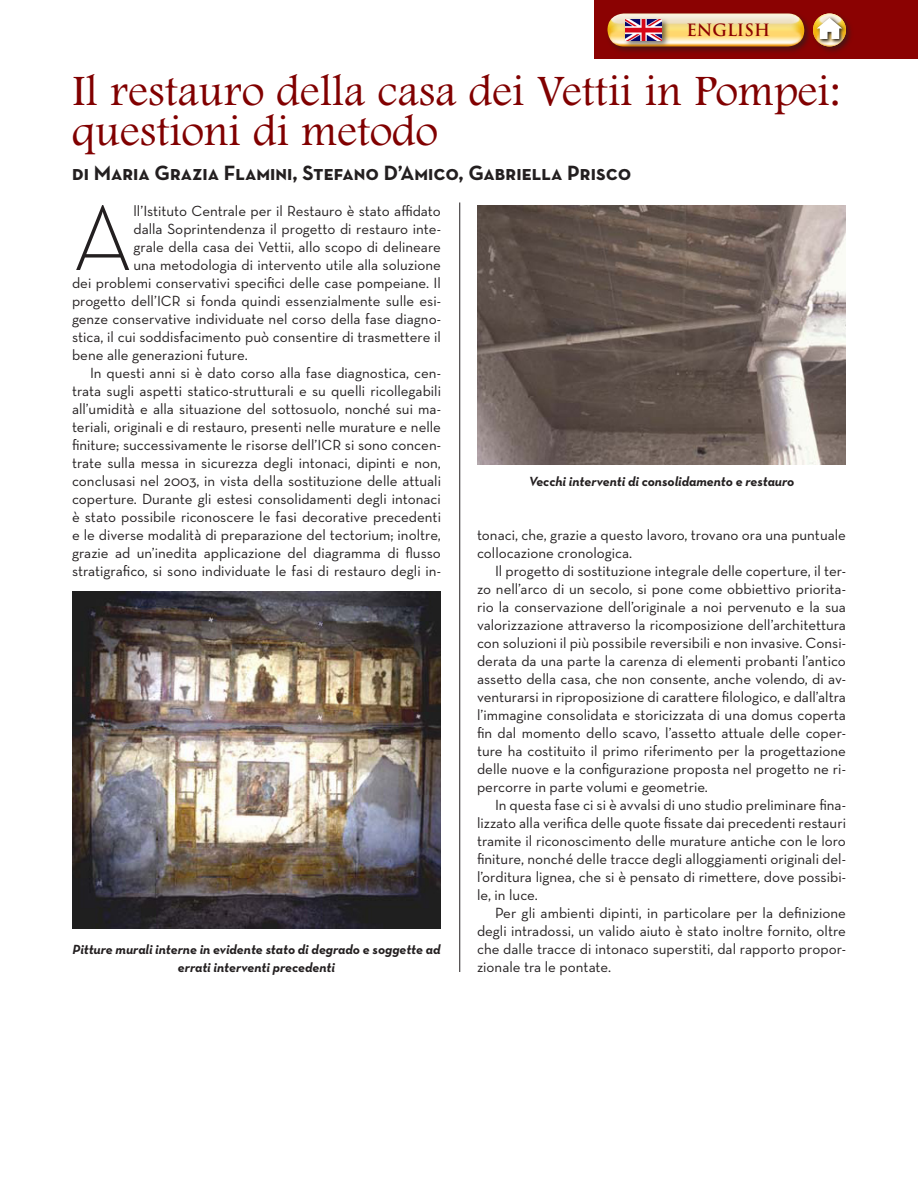
<style>
.page{position:relative;width:918px;height:1188px;background:#fff}
.page>*{position:absolute;margin:0;border:0;box-sizing:border-box;transform-origin:0 0}
.Drop_cap{font:300 94.35px "Neutra Text";color:#231f20}
.New_Title{font:300 45px/40.5px "Footlight";color:#810000}
.By{font:21px "Neutra Text Bold SC";color:#231f20}
.New_Title-2{font:700 16.5px "Trajan";color:#8b0202}
.Drop_cap-2{font:15px/18px "Neutra Text";color:#231f20;text-align:justify}
.t1{font:italic 700 13.5px/18px "Neutra Text";color:#231f20;text-align:center}
</style>
<div class="page">
<hr style="left:459px;top:202px;width:1px;height:770px;background:#231f20">
<img style="left:72px;top:591px;width:369px;height:337px">
<img style="left:477px;top:206px;width:369px;height:259px">
<div style="left:594px;top:0;width:324px;height:58px;background:#8b0202"></div>
<div style="left:604px;top:10px;width:209px;height:45px;background:#231f20;opacity:.6"></div>
<img style="left:608px;top:14px;width:196px;height:32px;border-radius:16px">
<div style="left:810px;top:10px;width:45px;height:45px;background:#231f20;opacity:.6"></div>
<img style="left:813px;top:14px;width:33px;height:32px;border-radius:50%">
<svg style="left:815px;top:16px;width:32px;height:29px"></svg>
<svg style="left:817px;top:18px;width:25px;height:21px"></svg>
<div style="left:622px;top:16px;width:48px;height:33px;background:#231f20;opacity:.6"></div>
<img style="left:626px;top:20px;width:36px;height:20px">
<p class="New_Title-2" style="left:686px;top:19px;width:85px">ENGLISH</p>
<p class="New_Title" style="left:72px;top:72px;width:770px">Il restauro della casa dei Vettii in Pompei: questioni di metodo</p>
<p class="By" style="left:72px;top:160px;width:561px">di Maria Grazia Flamini, Stefano D’Amico, Gabriella Prisco</p>
<p class="Drop_cap" style="left:72px;top:180px;width:63px">A</p>
<p class="Drop_cap-2" style="left:133px;top:202px;width:309px">ll’Istituto Centrale per il Restauro è stato affidato</p>
<p class="Drop_cap-2" style="left:133px;top:220px;width:309px">dalla Soprintendenza il progetto di restauro inte-</p>
<p class="Drop_cap-2" style="left:133px;top:238px;width:309px">grale della casa dei Vettii, allo scopo di delineare</p>
<p class="Drop_cap-2" style="left:133px;top:256px;width:309px">una metodologia di intervento utile alla soluzione</p>
<p class="Drop_cap-2" style="left:72px;top:274px;width:370px">dei problemi conservativi specifici delle case pompeiane. Il</p>
<p class="Drop_cap-2" style="left:72px;top:292px;width:370px">progetto dell’ICR si fonda quindi essenzialmente sulle esi-</p>
<p class="Drop_cap-2" style="left:72px;top:310px;width:370px">genze conservative individuate nel corso della fase diagno-</p>
<p class="Drop_cap-2" style="left:72px;top:328px;width:371px">stica, il cui soddisfacimento può consentire di trasmettere il</p>
<p class="Drop_cap-2" style="left:72px;top:346px;width:177px">bene alle generazioni future.</p>
<p class="Drop_cap-2" style="left:72px;top:364px;width:371px;text-indent:18px">In questi anni si è dato corso alla fase diagnostica, cen&shy;trata sugli aspetti statico-strutturali e su quelli ricollegabili all’umidità e alla situazione del sottosuolo, nonché sui ma&shy;teriali, originali e di restauro, presenti nelle murature e nelle finiture; successivamente le risorse dell’ICR si sono concen&shy;trate sulla messa in sicurezza degli intonaci, dipinti e non, conclusasi nel 2003, in vista della sostituzione delle attuali coperture. Durante gli estesi consolidamenti degli intonaci è stato possibile riconoscere le fasi decorative precedenti e le diverse modalità di preparazione del tectorium; inoltre, grazie ad un’inedita applicazione del diagramma di flusso stratigrafico, si sono individuate le fasi di restauro degli in-</p>
<p class="t1" style="left:73px;top:940px;width:369px">Pitture murali interne in evidente stato di degrado e soggette ad errati interventi precedenti</p>
<p class="t1" style="left:529px;top:472px;width:267px">Vecchi interventi di consolidamento e restauro</p>
<p class="Drop_cap-2" style="left:477px;top:526px;width:370px">tonaci, che, grazie a questo lavoro, trovano ora una puntuale collocazione cronologica.</p>
<p class="Drop_cap-2" style="left:477px;top:562px;width:371px;text-indent:18px">Il progetto di sostituzione integrale delle coperture, il ter&shy;zo nell’arco di un secolo, si pone come obbiettivo priorita&shy;rio la conservazione dell’originale a noi pervenuto e la sua valorizzazione attraverso la ricomposizione dell’architettura con soluzioni il più possibile reversibili e non invasive. Consi&shy;derata da una parte la carenza di elementi probanti l’antico assetto della casa, che non consente, anche volendo, di av&shy;venturarsi in riproposizione di carattere filologico, e dall’altra l’immagine consolidata e storicizzata di una domus coperta fin dal momento dello scavo, l’assetto attuale delle coper&shy;ture ha costituito il primo riferimento per la progettazione delle nuove e la configurazione proposta nel progetto ne ri&shy;percorre in parte volumi e geometrie.</p>
<p class="Drop_cap-2" style="left:477px;top:796px;width:371px;text-indent:18px">In questa fase ci si è avvalsi di uno studio preliminare fina&shy;lizzato alla verifica delle quote fissate dai precedenti restauri tramite il riconoscimento delle murature antiche con le loro finiture, nonché delle tracce degli alloggiamenti originali del&shy;l’orditura lignea, che si è pensato di rimettere, dove possibi&shy;le, in luce.</p>
<p class="Drop_cap-2" style="left:477px;top:904px;width:371px;text-indent:18px">Per gli ambienti dipinti, in particolare per la definizione degli intradossi, un valido aiuto è stato inoltre fornito, oltre che dalle tracce di intonaco superstiti, dal rapporto propor&shy;zionale tra le pontate.</p>
</div>
